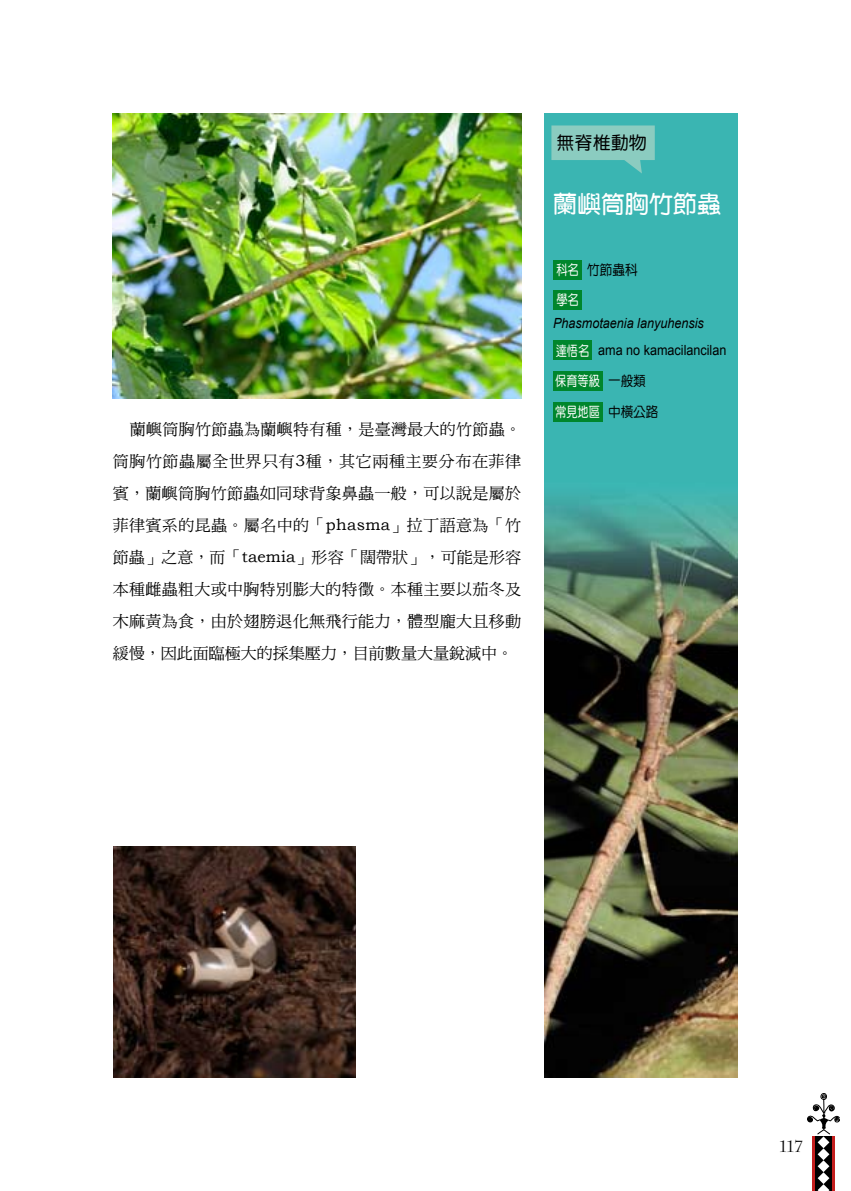
<style>
.page{position:relative;width:851px;height:1191px;background:#fff}
.page>*{position:absolute;margin:0;border:0;box-sizing:border-box;transform-origin:0 0}
.t1{font:24px "DF Yuan Bd HK BF";color:#fff}
.t2{font:18px "DF Yuan Md HK BF";color:#000}
.t3{font:16px/32px "DF Ming Md HK BF";letter-spacing:.02em;color:#000;text-align:justify}
.t4{font:16px "Charlemagne Std";color:#000}
.t5{font:italic 14px "Arial";color:#000;scale:.9 1}
.t6{font:14px "Arial";color:#000;scale:.9 1}
.t7{font:14px/30.6px "DF Yuan Md HK BF";color:#fff;scale:.8 1}
.t8{font:14px "DF Yuan Md HK BF";color:#000;scale:.9 1}
.s1{font-family:"Bookman Old Style"}
.s2{color:#fff}
.s3{font-family:"DF Yuan Md HK BF";color:#fff}
.s4{color:#000}
</style>
<div class="page">
<svg style="left:807px;top:1093px;width:32px;height:98px"></svg>
<img style="left:544px;top:113px;width:193px;height:964px">
<svg style="left:551px;top:125px;width:103px;height:48px;background:#75c5bc"></svg>
<div style="left:553px;top:290px;width:29px;height:20px;background:#00862c"></div>
<div style="left:553px;top:341px;width:39px;height:19px;background:#00862c"></div>
<img style="left:113px;top:113px;width:408px;height:286px">
<div style="left:553px;top:260px;width:29px;height:19px;background:#00862c"></div>
<img style="left:113px;top:846px;width:243px;height:231px">
<div style="left:553px;top:371px;width:49px;height:20px;background:#00862c"></div>
<div style="left:553px;top:402px;width:49px;height:19px;background:#00862c"></div>
<p class="t3" style="left:113px;top:413px;width:410px;text-indent:17px">蘭嶼筒胸竹節蟲為蘭嶼特有種，是臺灣最大的竹節蟲。筒胸竹節蟲屬全世界只有<span class="s1">3</span>種，其它兩種主要分布在菲律賓，蘭嶼筒胸竹節蟲如同球背象鼻蟲一般，可以說是屬於菲律賓系的昆蟲。屬名中的「<span class="s1">phasma</span>」拉丁語意為「竹節蟲」之意，而「<span class="s1">taemia</span>」形容「闊帶狀」，可能是形容本種雌蟲粗大或中胸特別膨大的特徵。本種主要以茄冬及木麻黃為食，由於翅膀退化無飛行能力，體型龐大且移動緩慢，因此面臨極大的採集壓力，目前數量大量銳減中。</p>
<p class="t2" style="left:556px;top:133px;width:91px">無脊椎動物</p>
<p class="t1" style="left:553px;top:192px;width:169px">蘭嶼筒胸竹節蟲</p>
<p class="t8" style="left:556px;top:262px;width:92px"><span class="s2">科名</span> 竹節蟲科</p>
<p class="t7" style="left:556px;top:285px;width:30px">學名</p>
<p class="t6" style="left:555px;top:341px;width:191px"><span class="s3">達悟名</span> ama no kamacilancilan</p>
<p class="t5" style="left:553px;top:313px;width:169px">Phasmotaenia lanyuhensis</p>
<p class="t7" style="left:555px;top:366px;width:131px">保育等級 <span class="s4">一般類</span>常見地區 <span class="s4">中橫公路</span></p>
<p class="t4" style="left:779px;top:1137px;width:25px">117</p>
</div>
